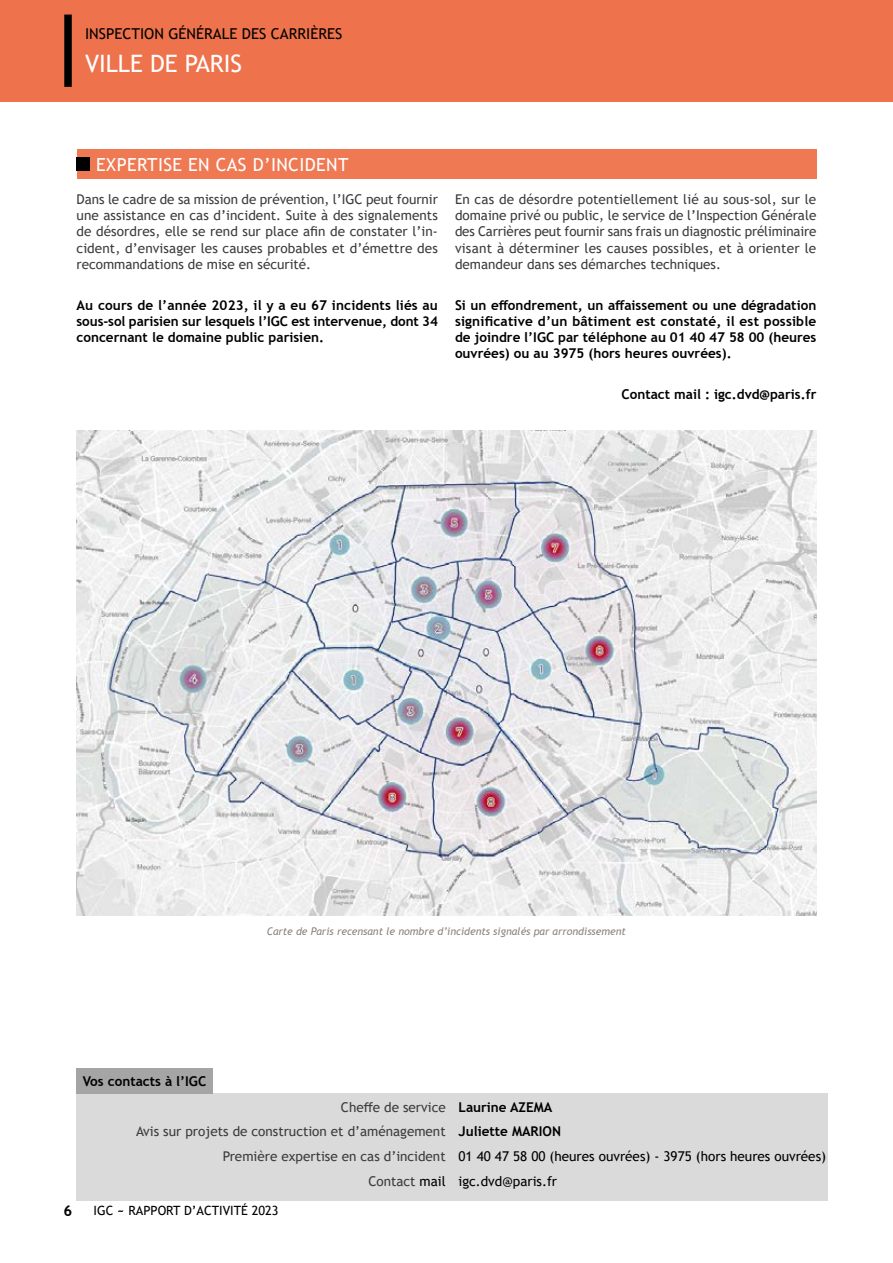
<style>
.page{position:relative;width:893px;height:1263px;background:#fff}
.page>*{position:absolute;margin:0;border:0;box-sizing:border-box;transform-origin:0 0}
.t1{font:24px "Trebuchet MS";color:#fff}
.t2{font:18px "Trebuchet MS";letter-spacing:.02em;color:#fff}
.t3{font:15px "Trebuchet MS";color:#000}
.t4{font:700 15px "Trebuchet MS";color:#000}
.t5{font:13.5px/16.2px "Trebuchet MS";color:#3c3c3b;text-align:justify}
.t6{font:700 13.5px/16.2px "Trebuchet MS";color:#000;text-align:justify}
.t7{font:13.5px/24.8px "Trebuchet MS";color:#000}
.t8{font:12.75px "Trebuchet MS";color:#000}
.t9{font:italic 10.5px "Trebuchet MS";color:#8c827b}
.s1{color:#000}
.s2{font-weight:700}
</style>
<div class="page">
<div style="left:0;top:0;width:893px;height:102px;background:#ee724c"></div>
<div style="left:64px;top:15px;width:8px;height:72px;background:#000"></div>
<div style="left:77px;top:149px;width:739px;height:30px;background:#ef7953"></div>
<div style="left:77px;top:157px;width:13px;height:14px;background:#000"></div>
<div style="left:77px;top:1093px;width:751px;height:108px;background:#dadada"></div>
<div style="left:77px;top:1068px;width:136px;height:25px;background:#a6a5a5"></div>
<img style="left:77px;top:430px;width:739px;height:485px">
<p class="t3" style="left:85px;top:24px;width:259px">INSPECTION GÉNÉRALE DES CARRIÈRES</p>
<h1 class="t1" style="left:85px;top:48px;width:159px">VILLE DE PARIS</h1>
<h2 class="t2" style="left:96px;top:153px;width:254px">EXPERTISE EN CAS D’INCIDENT</h2>
<p class="t5" style="left:77px;top:191px;width:363px">Dans le cadre de sa mission de prévention, l’IGC peut fournir une assistance en cas d’incident. Suite à des signalements de désordres, elle se rend sur place afin de constater l’in&shy;cident, d’envisager les causes probables et d’émettre des recommandations de mise en sécurité.</p>
<p class="t6" style="left:77px;top:297px;width:363px">Au cours de l’année 2023, il y a eu 67 incidents liés au sous-sol parisien sur lesquels l’IGC est intervenue, dont 34 concernant le domaine public parisien.</p>
<p class="t5" style="left:455px;top:191px;width:363px">En cas de désordre potentiellement lié au sous-sol, sur le domaine privé ou public, le service de l’Inspection Générale des Carrières peut fournir sans frais un diagnostic préliminaire visant à déterminer les causes possibles, et à orienter le demandeur dans ses démarches techniques.</p>
<p class="t6" style="left:455px;top:297px;width:363px">Si un effondrement, un affaissement ou une dégradation significative d’un bâtiment est constaté, il est possible de joindre l’IGC par téléphone au 01 40 47 58 00 (heures ouvrées) ou au 3975 (hors heures ouvrées).</p>
<p class="t6" style="left:621px;top:386px;width:196px">Contact mail : igc.dvd@paris.fr</p>
<p class="t6" style="left:83px;top:1073px;width:125px">Vos contacts à l’IGC</p>
<p class="t9" style="left:267px;top:924px;width:361px">Carte de Paris recensant le nombre d’incidents signalés par arrondissement</p>
<p class="t5" style="left:136px;top:1094px;width:311px;line-height:24.8px;text-align:right">Cheffe de service<br>Avis sur projets de construction et d’aménagement<br>Première expertise en cas d’incident<br>Contact <span class="s1">mail</span></p>
<p class="t6" style="left:458px;top:1094px;width:104px;line-height:24.8px">Laurine AZEMA<br>Juliette MARION</p>
<p class="t7" style="left:458px;top:1144px;width:369px">01 40 47 58 00 (heures ouvrées) - 3975 (hors heures ouvrées) igc.dvd@paris.fr</p>
<p class="t4" style="left:64px;top:1201px;width:10px">6</p>
<p class="t8" style="left:94px;top:1203px;width:187px">IGC <span class="s2">~</span> RAPPORT D’ACTIVITÉ 2023</p>
</div>
